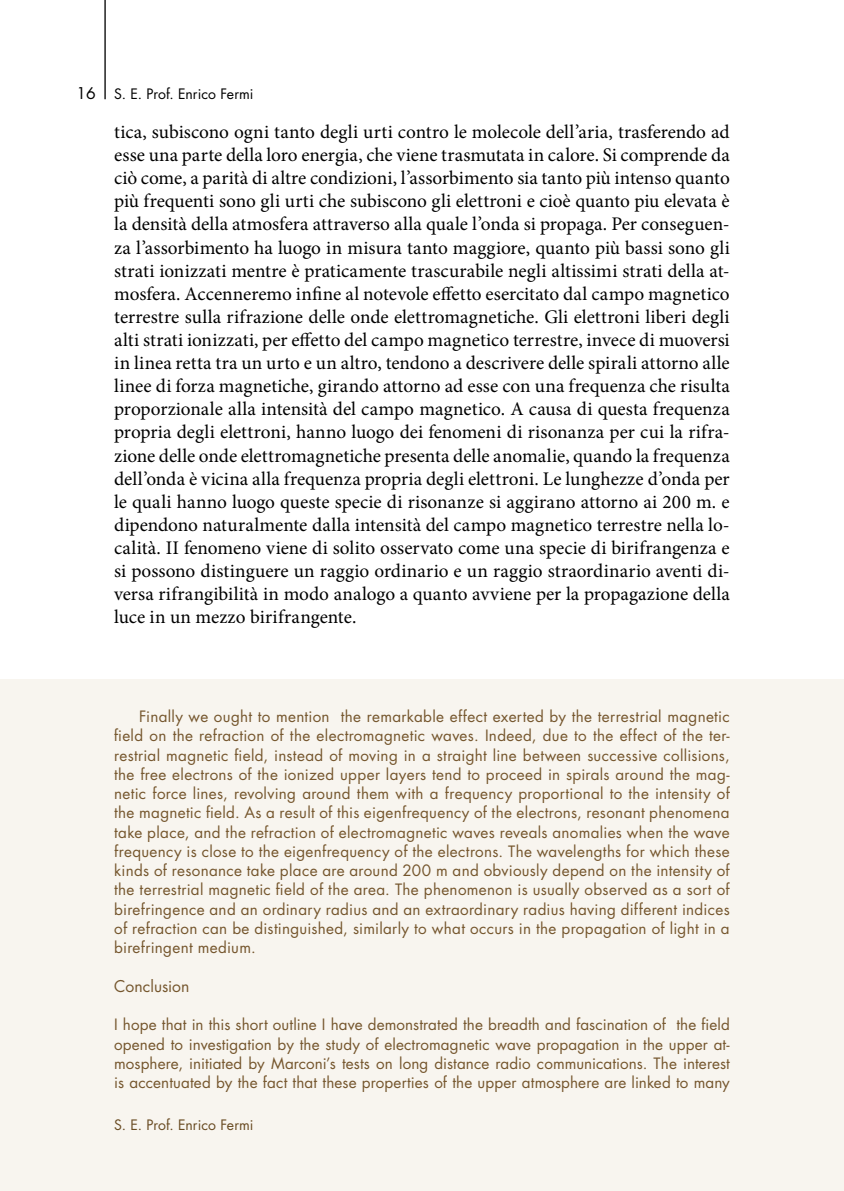
<style>
.page{position:relative;width:844px;height:1191px;background:#fff}
.page>*{position:absolute;margin:0;border:0;box-sizing:border-box;transform-origin:0 0}
.t1{font:19.25px/23.1px "Minion Pro";color:#000;text-align:justify}
.t2{font:15.75px "Futura Std";color:#75562d}
.t3{font:15.75px "Futura Std";color:#000}
.t4{font:15.22px/19.2px "Futura Std";letter-spacing:.01em;color:#75562d;text-align:justify}
.t5{font:14px "Futura Std";letter-spacing:.005em;color:#000}
.t6{font:14px "Futura Std";letter-spacing:.005em;color:#684a21}
</style>
<div class="page">
<div style="left:0;top:680px;width:843px;height:511px;background:#f8f5ef"></div>
<hr style="left:104px;top:0;width:2px;height:99px;background:#000">
<p class="t3" style="left:76px;top:83px;width:21px">16</p>
<p class="t5" style="left:114px;top:85px;width:141px">S. E. Prof. Enrico Fermi</p>
<p class="t1" style="left:114px;top:120px;width:617px">tica, subiscono ogni tanto degli urti contro le molecole dell’aria, trasferendo ad esse una parte della loro energia, che viene trasmutata in calore. Si comprende da ciò come, a parità di altre condizioni, l’assorbimento sia tanto più intenso quanto più frequenti sono gli urti che subiscono gli elettroni e cioè quanto piu elevata è la densità della atmosfera attraverso alla quale l’onda si propaga. Per conseguen&shy;za l’assorbimento ha luogo in misura tanto maggiore, quanto più bassi sono gli strati ionizzati mentre è praticamente trascurabile negli altissimi strati della at&shy;mosfera. Accenneremo infine al notevole effetto esercitato dal campo magnetico terrestre sulla rifrazione delle onde elettromagnetiche. Gli elettroni liberi degli alti strati ionizzati, per effetto del campo magnetico terrestre, invece di muoversi in linea retta tra un urto e un altro, tendono a descrivere delle spirali attorno alle linee di forza magnetiche, girando attorno ad esse con una frequenza che risulta proporzionale alla intensità del campo magnetico. A causa di questa frequenza propria degli elettroni, hanno luogo dei fenomeni di risonanza per cui la rifra&shy;zione delle onde elettromagnetiche presenta delle anomalie, quando la frequenza dell’onda è vicina alla frequenza propria degli elettroni. Le lunghezze d’onda per le quali hanno luogo queste specie di risonanze si aggirano attorno ai 200 m. e dipendono naturalmente dalla intensità del campo magnetico terrestre nella lo&shy;calità. II fenomeno viene di solito osservato come una specie di birifrangenza e si possono distinguere un raggio ordinario e un raggio straordinario aventi di&shy;versa rifrangibilità in modo analogo a quanto avviene per la propagazione della luce in un mezzo birifrangente.</p>
<p class="t4" style="left:114px;top:707px;width:617px;text-indent:25px">Finally we ought to mention the remarkable effect exerted by the terrestrial magnetic field on the refraction of the electromagnetic waves. Indeed, due to the effect of the ter&shy;restrial magnetic field, instead of moving in a straight line between successive collisions, the free electrons of the ionized upper layers tend to proceed in spirals around the mag&shy;netic force lines, revolving around them with a frequency proportional to the intensity of the magnetic field. As a result of this eigenfrequency of the electrons, resonant phenomena take place, and the refraction of electromagnetic waves reveals anomalies when the wave frequency is close to the eigenfrequency of the electrons. The wavelengths for which these kinds of resonance take place are around 200 m and obviously depend on the intensity of the terrestrial magnetic field of the area. The phenomenon is usually observed as a sort of birefringence and an ordinary radius and an extraordinary radius having different indices of refraction can be distinguished, similarly to what occurs in the propagation of light in a birefringent medium.</p>
<p class="t2" style="left:114px;top:976px;width:77px">Conclusion</p>
<p class="t4" style="left:114px;top:1015px;width:617px">I hope that in this short outline I have demonstrated the breadth and fascination of the field opened to investigation by the study of electromagnetic wave propagation in the upper at&shy;mosphere, initiated by Marconi’s tests on long distance radio communications. The interest is accentuated by the fact that these properties of the upper atmosphere are linked to many</p>
<p class="t6" style="left:114px;top:1116px;width:141px">S. E. Prof. Enrico Fermi</p>
</div>
